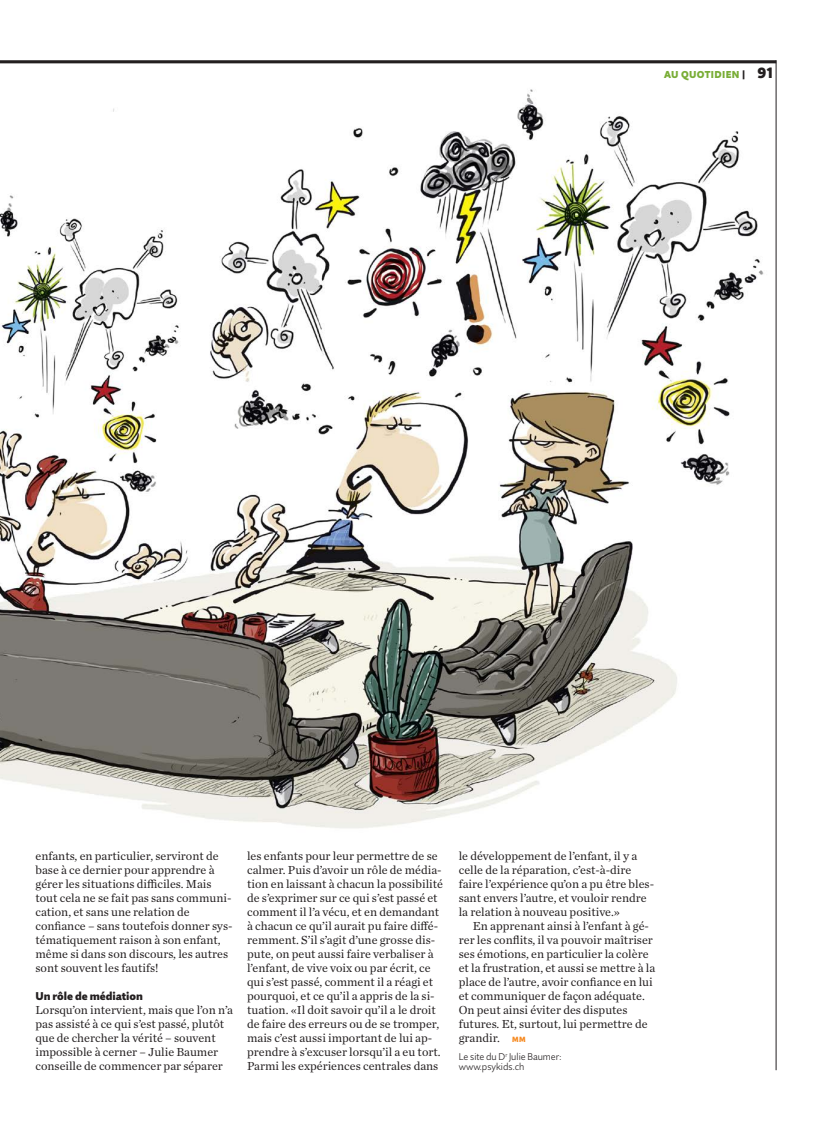
<style>
.page{position:relative;width:833px;height:1134px;background:#fff}
.page>*{position:absolute;margin:0;border:0;box-sizing:border-box;transform-origin:0 0}
._212_LT_stumpf_CT_x0{font:12.25px/14px "Chronicle Text G1";color:#231f20}
._211_LT_Einzug_CT_x0{font:12.25px/14px "Chronicle Text G1";color:#231f20}
._250_ZT_QS_x09{font:900 11.25px "Quire Sans Pro";color:#231f20}
._300_Rubrik_Ausgabe{font:900 10px "Quire Sans Pro";letter-spacing:.035em;color:#79ad36}
._330_Fussnote_QS_x13{font:300 9.75px/10px "Quire Sans Pro";color:#231f20}
.s1{color:#231f20}
.s2{font-size:15px;color:#231f20}
.s3{font-family:"Quire Sans Pro";font-weight:900;font-size:7.5px;color:#f6891f}
</style>
<div class="page">
<img style="left:0;top:83px;width:776px;height:756px">
<hr style="left:776px;top:60px;width:1px;height:1010px;background:#231f20">
<hr style="left:0;top:60px;width:776px;height:3px;background:#231f20">
<p class="_300_Rubrik_Ausgabe" style="left:664px;top:68px;width:110px">AU QUOTIDIEN <span class="s1">|</span> <span class="s2">91</span></p>
<p class="_211_LT_Einzug_CT_x0" style="left:35px;top:848px;width:199px">enfants, en particulier, serviront de base à ce dernier pour apprendre à gérer les situations difficiles. Mais tout cela ne se fait pas sans communi&shy;cation, et sans une relation de confiance – sans toutefois donner sys&shy;tématiquement raison à son enfant, même si dans son discours, les autres sont souvent les fautifs!</p>
<p class="_250_ZT_QS_x09" style="left:35px;top:989px;width:109px">Un rôle de médiation</p>
<p class="_212_LT_stumpf_CT_x0" style="left:35px;top:1002px;width:199px">Lorsqu’on intervient, mais que l’on n’a pas assisté à ce qui s’est passé, plutôt que de chercher la vérité – souvent impossible à cerner – Julie Baumer conseille de commencer par séparer</p>
<p class="_212_LT_stumpf_CT_x0" style="left:247px;top:848px;width:197px">les enfants pour leur permettre de se calmer. Puis d’avoir un rôle de média&shy;tion en laissant à chacun la possibilité de s’exprimer sur ce qui s’est passé et comment il l’a vécu, et en demandant à chacun ce qu’il aurait pu faire diffé&shy;remment. S’il s’agit d’une grosse dis&shy;pute, on peut aussi faire verbaliser à l’enfant, de vive voix ou par écrit, ce qui s’est passé, comment il a réagi et pourquoi, et ce qu’il a appris de la si&shy;tuation. «Il doit savoir qu’il a le droit de faire des erreurs ou de se tromper, mais c’est aussi important de lui ap&shy;prendre à s’excuser lorsqu’il a eu tort.<br>Parmi les expériences centrales dans</p>
<p class="_212_LT_stumpf_CT_x0" style="left:459px;top:848px;width:197px">le développement de l’enfant, il y a celle de la réparation, c’est-à-dire faire l’expérience qu’on a pu être bles&shy;sant envers l’autre, et vouloir rendre la relation à nouveau positive.»</p>
<p class="_211_LT_Einzug_CT_x0" style="left:459px;top:918px;width:198px;text-indent:14px">En apprenant ainsi à l’enfant à gé&shy;rer les conflits, il va pouvoir maîtriser ses émotions, en particulier la colère et la frustration, et aussi se mettre à la place de l’autre, avoir confiance en lui et communiquer de façon adéquate.<br>On peut ainsi éviter des disputes futures. Et, surtout, lui permettre de grandir. <span class="s3">MM</span></p>
<p class="_330_Fussnote_QS_x13" style="left:459px;top:1051px;width:104px">Le site du D<sup>r</sup> Julie Baumer: www.psykids.ch</p>
</div>
